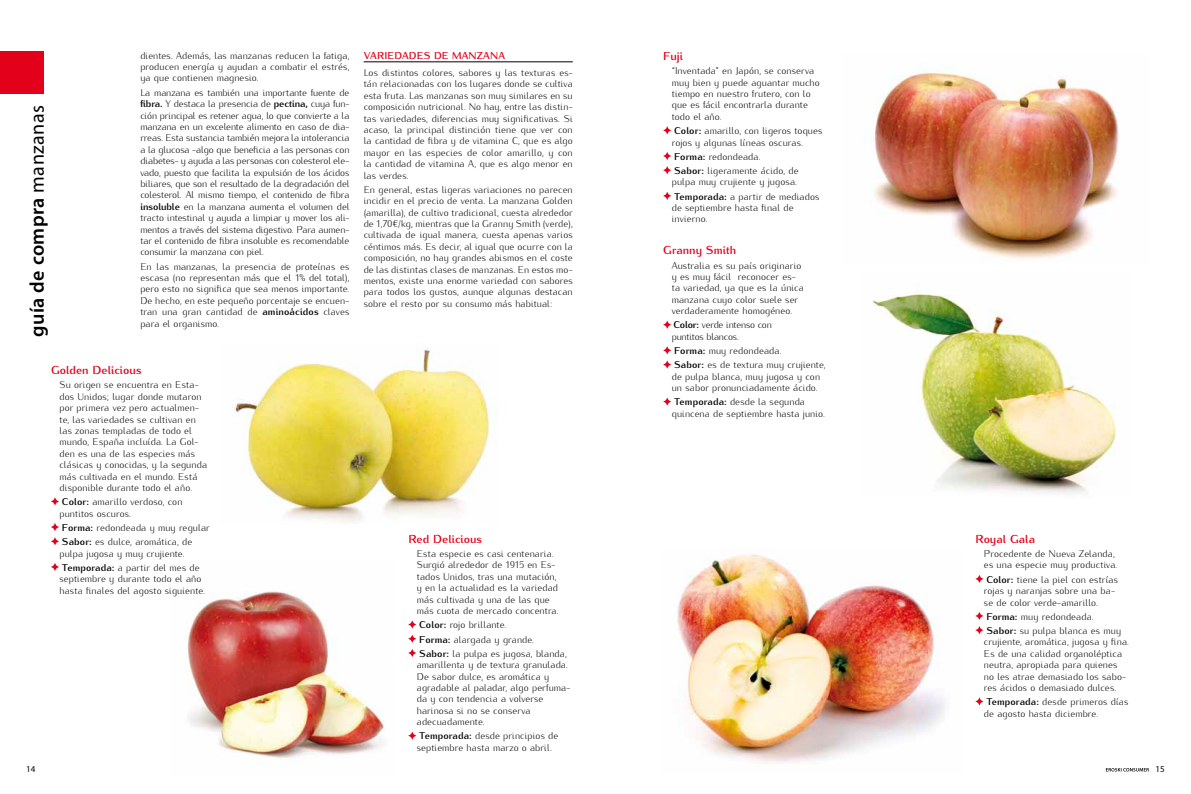
<style>
.page{position:relative;width:1191px;height:794px;background:#fff}
.page>*{position:absolute;margin:0;border:0;box-sizing:border-box;transform-origin:0 0}
.t1{font:600 20px "Myriad Pro";letter-spacing:.02em;color:#000}
.t2{font:700 11.5px "Kurier";color:#e2001a}
.t3{font:700 10px "Kurier";letter-spacing:.015em;color:#e2001a}
.t4{font:300 9.8px/11.4px "Kurier";letter-spacing:.005em;color:#000}
.t5{font:300 9.8px/11.4px "Kurier";letter-spacing:-.025em;color:#000}
.t6{font:9px "Myriad Pro";color:#000}
.s1{font-weight:700}
.s2{font-weight:400}
</style>
<div class="page">
<svg style="left:1106px;top:768px;width:42px;height:3px"></svg>
<div style="left:0;top:51px;width:44px;height:43px;background:#e2001a"></div>
<img style="left:187px;top:591px;width:197px;height:168px">
<img style="left:874px;top:64px;width:245px;height:195px">
<img style="left:232px;top:348px;width:258px;height:175px">
<img style="left:677px;top:554px;width:268px;height:209px">
<img style="left:872px;top:290px;width:244px;height:204px">
<hr style="left:364px;top:62px;width:209px;height:1px;background:#000">
<svg style="left:51px;top:497px;width:8px;height:8px"></svg>
<svg style="left:51px;top:523px;width:8px;height:8px"></svg>
<svg style="left:51px;top:537px;width:8px;height:8px"></svg>
<svg style="left:51px;top:563px;width:8px;height:8px"></svg>
<svg style="left:663px;top:126px;width:8px;height:8px"></svg>
<svg style="left:663px;top:152px;width:8px;height:8px"></svg>
<svg style="left:663px;top:166px;width:8px;height:8px"></svg>
<svg style="left:663px;top:192px;width:8px;height:8px"></svg>
<svg style="left:663px;top:321px;width:8px;height:8px"></svg>
<svg style="left:663px;top:346px;width:8px;height:8px"></svg>
<svg style="left:663px;top:360px;width:8px;height:8px"></svg>
<svg style="left:663px;top:398px;width:8px;height:7px"></svg>
<svg style="left:975px;top:575px;width:8px;height:8px"></svg>
<svg style="left:975px;top:612px;width:8px;height:8px"></svg>
<svg style="left:975px;top:626px;width:8px;height:8px"></svg>
<svg style="left:975px;top:697px;width:8px;height:8px"></svg>
<svg style="left:408px;top:620px;width:8px;height:8px"></svg>
<svg style="left:408px;top:635px;width:8px;height:7px"></svg>
<svg style="left:408px;top:649px;width:8px;height:8px"></svg>
<svg style="left:408px;top:731px;width:8px;height:8px"></svg>
<p class="t4" style="left:140px;top:49px;width:211px;text-align:justify">dientes. Además, las manzanas reducen la fatiga, producen energía y ayudan a combatir el estrés, ya que contienen magnesio.</p>
<p class="t4" style="left:140px;top:86px;width:211px;text-align:justify">La manzana es también una importante fuente de <span class="s1">fibra.</span> Y destaca la presencia de <span class="s1">pectina,</span> cuya fun&shy;ción principal es retener agua, lo que convierte a la manzana en un excelente alimento en caso de dia&shy;rreas. Esta sustancia también mejora la intolerancia a la glucosa -algo que beneficia a las personas con diabetes- y ayuda a las personas con colesterol ele&shy;vado, puesto que facilita la expulsió n de los á cidos biliares, que son el resultado de la degradación del colesterol. Al mismo tiempo, el contenido de fibra <span class="s1">insoluble</span> en la manzana aumenta el volumen del tracto intestinal y ayuda a limpiar y mover los ali&shy;mentos a través del sistema digestivo. Para aumen&shy;tar el contenido de fibra insoluble es recomendable consumir la manzana con piel.</p>
<p class="t4" style="left:140px;top:260px;width:211px;text-align:justify">En las manzanas, la presencia de proteínas es escasa (no representan más que el 1% del total), pero esto no significa que sea menos importante.<br>De hecho, en este pequeño porcentaje se encuen&shy;tran una gran cantidad de <span class="s1">aminoácidos</span> claves para el organismo.</p>
<p class="t2" style="left:51px;top:361px;width:92px">Golden Delicious</p>
<p class="t4" style="left:60px;top:378px;width:149px">Su origen se encuentra en Esta&shy;dos Unidos; lugar donde mutaron por primera vez pero actualmen&shy;te, las variedades se cultivan en las zonas templadas de todo el mundo, España incluída. La Gol&shy;den es una de las especies más clásicas y conocidas, y la segunda más cultivada en el mundo. Está disponible durante todo el año.</p>
<p class="t4" style="left:60px;top:495px;width:124px"><span class="s1">Color:</span> amarillo verdoso, con puntitos oscuros.</p>
<p class="t4" style="left:62px;top:519px;width:149px;line-height:14.2px"><span class="s1">Forma:</span> redondeada y muy regular<br><span class="s1">Sabor:</span> es dulce, aromática, de</p>
<p class="t4" style="left:60px;top:545px;width:142px;line-height:14.2px">pulpa jugosa y muy crujiente.<br><span class="s1">Temporada:</span> a partir del mes de</p>
<p class="t4" style="left:60px;top:572px;width:147px">septiembre y durante todo el año hasta finales del agosto siguiente.</p>
<h1 class="t1" style="left:26px;top:337px;width:233px;rotate:-90deg">guía de compra <span class="s2">manzanas</span></h1>
<p class="t3" style="left:364px;top:48px;width:143px">variedades de manzana</p>
<p class="t4" style="left:364px;top:66px;width:211px;text-align:justify">Los distintos colores, sabores y las texturas es&shy;tán relacionadas con los lugares donde se cultiva esta fruta. Las manzanas son muy similares en su composición nutricional. No hay, entre las distin&shy;tas variedades, diferencias muy significativas. Si acaso, la principal distinción tiene que ver con la cantidad de fibra y de vitamina C, que es algo mayor en las especies de color amarillo, y con la cantidad de vitamina A, que es algo menor en las verdes.</p>
<p class="t4" style="left:364px;top:183px;width:211px;text-align:justify">En general, estas ligeras variaciones no parecen incidir en el precio de venta. La manzana Golden (amarilla), de cultivo tradicional, cuesta alrededor de 1,70€/kg, mientras que la Granny Smith (verde), cultivada de igual manera, cuesta apenas varios céntimos más. Es decir, al igual que ocurre con la composición, no hay grandes abismos en el coste de las distintas clases de manzanas. En estos mo&shy;mentos, existe una enorme variedad con sabores para todos los gustos, aunque algunas destacan sobre el resto por su consumo más habitual:</p>
<p class="t2" style="left:408px;top:530px;width:75px">Red Delicious</p>
<p class="t4" style="left:417px;top:547px;width:143px">Esta especie es casi centenaria.<br>Surgió alrededor de 1915 en Es&shy;tados Unidos, tras una mutación, y en la actualidad es la variedad más cultivada y una de las que más cuota de mercado concentra.</p>
<p class="t4" style="left:419px;top:617px;width:149px;line-height:14.2px"><span class="s1">Color:</span> rojo brillante.<br><span class="s1">Forma:</span> alargada y grande.<br><span class="s1">Sabor:</span> la pulpa es jugosa, blanda,</p>
<p class="t4" style="left:417px;top:658px;width:155px">amarillenta y de textura granulada.<br>De sabor dulce, es aromática y agradable al paladar, algo perfuma&shy;da y con tendencia a volverse harinosa si no se conserva adecuadamente.</p>
<p class="t4" style="left:417px;top:729px;width:143px"><span class="s1">Temporada:</span> desde principios de septiembre hasta marzo o abril.</p>
<p class="t2" style="left:663px;top:47px;width:21px">Fuji</p>
<p class="t4" style="left:672px;top:64px;width:149px">“Inventada” en Japón, se conserva muy bien y puede aguantar mucho tiempo en nuestro frutero, con lo que es fácil encontrarla durante todo el año.</p>
<p class="t4" style="left:672px;top:124px;width:152px"><span class="s1">Color:</span> amarillo, con ligeros toques rojos y algunas líneas oscuras.</p>
<p class="t4" style="left:674px;top:148px;width:126px;line-height:14.2px"><span class="s1">Forma:</span> redondeada.<br><span class="s1">Sabor:</span> ligeramente ácido, de</p>
<p class="t4" style="left:672px;top:174px;width:149px;line-height:14.2px">pulpa muy crujiente y jugosa.<br><span class="s1">Temporada:</span> a partir de mediados</p>
<p class="t4" style="left:672px;top:201px;width:123px">de septiembre hasta final de invierno.</p>
<p class="t2" style="left:663px;top:242px;width:74px">Granny Smith</p>
<p class="t4" style="left:672px;top:259px;width:134px">Australia es su país originario y es muy fácil reconocer es&shy;ta variedad, ya que es la ú nica manzana cuyo color suele ser verdaderamente homogéneo.</p>
<p class="t5" style="left:672px;top:318px;width:102px"><span class="s1">Color:</span> verde intenso con puntitos blancos.</p>
<p class="t4" style="left:674px;top:343px;width:153px;line-height:14.2px"><span class="s1">Forma:</span> muy redondeada.<br><span class="s1">Sabor:</span> es de textura muy crujiente,</p>
<p class="t4" style="left:672px;top:370px;width:150px">de pulpa blanca, muy jugosa y con un sabor pronunciadamente ácido.</p>
<p class="t4" style="left:672px;top:395px;width:155px"><span class="s1">Temporada:</span> desde la segunda quincena de septiembre hasta junio.</p>
<p class="t2" style="left:975px;top:530px;width:61px">Royal Gala</p>
<p class="t4" style="left:984px;top:547px;width:135px">Procedente de Nueva Zelanda, es una especie muy productiva.</p>
<p class="t4" style="left:984px;top:573px;width:136px"><span class="s1">Color:</span> tiene la piel con estrías rojas y naranjas sobre una ba&shy;se de color verde-amarillo.</p>
<p class="t4" style="left:986px;top:608px;width:136px;line-height:14.2px"><span class="s1">Forma:</span> muy redondeada.<br><span class="s1">Sabor:</span> su pulpa blanca es muy</p>
<p class="t4" style="left:984px;top:635px;width:146px">crujiente, aromática, jugosa y fina.<br>Es de una calidad organoléptica neutra, apropiada para quienes no les atrae demasiado los sabo&shy;res ácidos o demasiado dulces.</p>
<p class="t4" style="left:984px;top:695px;width:146px"><span class="s1">Temporada:</span> desde primeros días de agosto hasta diciembre.</p>
<p class="t6" style="left:26px;top:763px;width:11px">14</p>
<p class="t6" style="left:1155px;top:763px;width:11px">15</p>
</div>
